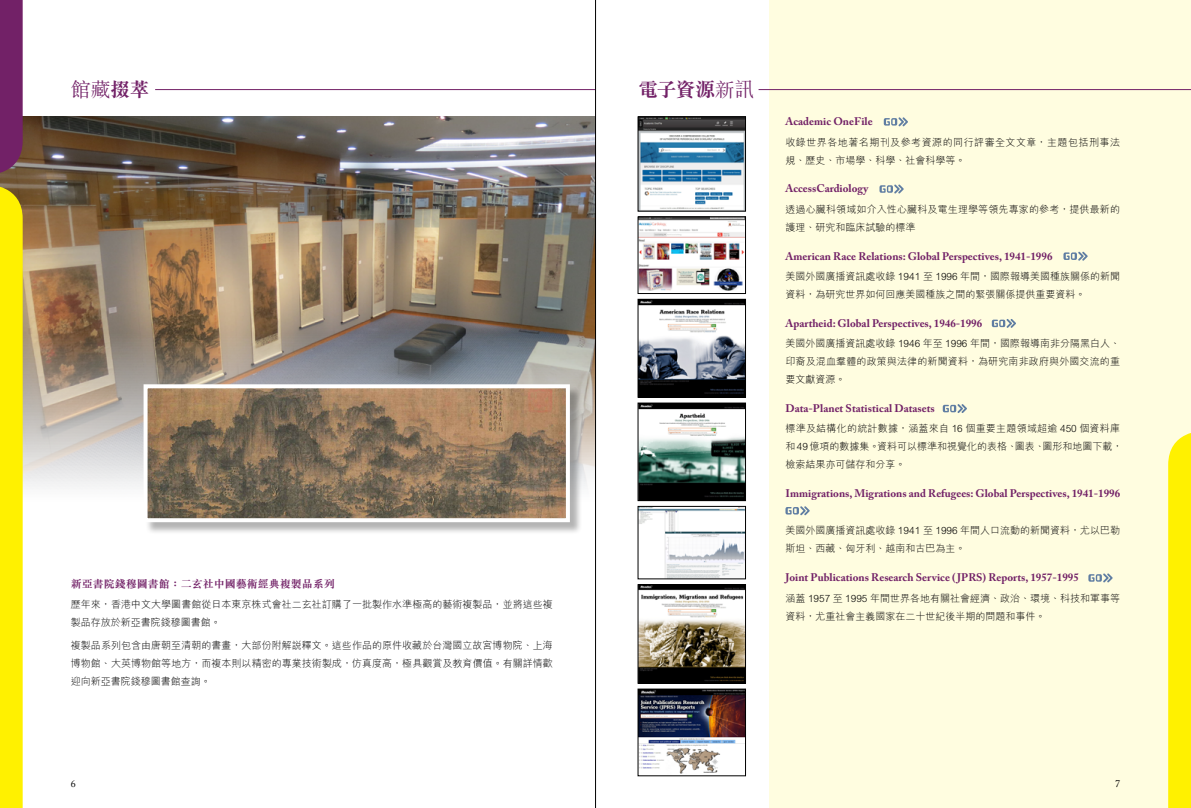
<style>
.page{position:relative;width:1191px;height:808px;background:#fff}
.page>*{position:absolute;margin:0;border:0;box-sizing:border-box;transform-origin:0 0}
.t1{font:700 20px "M Sung HK";color:#722167}
.t2{font:300 20px "M Sung HK";color:#722167}
.t3{font:700 11px "Adobe Caslon Pro";color:#722167}
.t4{font:700 11px "M Sung HK";color:#722167}
.t5{font:300 10px/18px "M Hei HK";color:#000}
.t6{font:300 10px/18px "M Hei HK";letter-spacing:.05em;color:#000}
.t7{font:10px "Adobe Caslon Pro";color:#000}
.s1{font-weight:700}
.s2{font-weight:300}
</style>
<div class="page">
<img style="left:0;top:117px;width:595px;height:371px">
<div style="left:769px;top:0;width:422px;height:808px;background:#fffde0"></div>
<div style="left:145px;top:385px;width:437px;height:150px;background:#000;opacity:.3"></div>
<img style="left:149px;top:389px;width:416px;height:128px">
<div style="left:144px;top:384px;width:426px;height:138px;border:4px solid #fff"></div>
<hr style="left:155px;top:89px;width:440px;height:1px;background:#722167">
<hr style="left:758px;top:89px;width:433px;height:1px;background:#722167">
<svg style="left:883px;top:117px;width:25px;height:9px"></svg>
<svg style="left:879px;top:184px;width:24px;height:9px"></svg>
<svg style="left:1063px;top:252px;width:24px;height:9px"></svg>
<svg style="left:991px;top:319px;width:25px;height:9px"></svg>
<svg style="left:942px;top:404px;width:25px;height:9px"></svg>
<svg style="left:785px;top:506px;width:24px;height:9px"></svg>
<svg style="left:1088px;top:573px;width:24px;height:9px"></svg>
<img style="left:640px;top:219px;width:103px;height:72px">
<div style="left:638px;top:217px;width:107px;height:77px;border:1px solid #000"></div>
<img style="left:640px;top:119px;width:103px;height:90px">
<div style="left:638px;top:117px;width:107px;height:94px;border:1px solid #000"></div>
<img style="left:640px;top:405px;width:103px;height:94px">
<div style="left:638px;top:403px;width:107px;height:98px;border:1px solid #000"></div>
<img style="left:640px;top:508px;width:103px;height:69px">
<div style="left:638px;top:506px;width:107px;height:73px;border:1px solid #000"></div>
<img style="left:640px;top:301px;width:103px;height:94px">
<div style="left:638px;top:299px;width:107px;height:98px;border:1px solid #000"></div>
<img style="left:640px;top:587px;width:103px;height:94px">
<div style="left:638px;top:585px;width:107px;height:98px;border:1px solid #000"></div>
<img style="left:640px;top:691px;width:103px;height:83px">
<div style="left:638px;top:689px;width:107px;height:87px;border:1px solid #000"></div>
<svg style="left:0;top:0;width:23px;height:175px;background:#732666"></svg>
<div style="left:0;top:185px;width:23px;height:623px;background:#fff100"></div>
<div style="left:1168px;top:433px;width:23px;height:375px;background:#fff100"></div>
<hr style="left:595px;top:0;width:1px;height:808px;background:#000">
<h1 class="t2" style="left:71px;top:76px;width:80px">館藏<span class="s1">掇萃</span></h1>
<p class="t4" style="left:71px;top:578px;width:265px">新亞書院錢穆圖書館：二玄社中國藝術經典複製品系列</p>
<p class="t5" style="left:71px;top:595px;width:483px">歷年來，香港中文大學圖書館從日本東京株式會社二玄社訂購了一批製作水準極高的藝術複製品，並將這些複製品存放於新亞書院錢穆圖書館。</p>
<p class="t5" style="left:71px;top:636px;width:483px;text-align:justify">複製品系列包含由唐朝至清朝的書畫，大部份附解說釋文。這些作品的原件收藏於台灣國立故宮博物院、上海博物館、大英博物館等地方，而複本則以精密的專業技術製成，仿真度高，極具觀賞及教育價值。有關詳情歡迎向新亞書院錢穆圖書館查詢。</p>
<h1 class="t1" style="left:638px;top:80px;width:118px">電子資源<span class="s2">新訊</span></h1>
<p class="t3" style="left:785px;top:115px;width:89px">Academic OneFile</p>
<p class="t6" style="left:785px;top:133px;width:336px">收錄世界各地著名期刊及參考資源的同行評審全文文章，主題包括刑事法規、歷史、市場學、科學、社會科學等。</p>
<p class="t3" style="left:785px;top:182px;width:84px">AccessCardiology</p>
<p class="t5" style="left:785px;top:200px;width:336px">透過心臟科領域如介入性心臟科及電生理學等領先專家的參考，提供最新的護理、研究和臨床試驗的標準</p>
<p class="t3" style="left:785px;top:249px;width:268px">American Race Relations: Global Perspectives, 1941-1996</p>
<p class="t5" style="left:785px;top:267px;width:336px">美國外國廣播資訊處收錄 1941 至 1996 年間，國際報導美國種族關係的新聞資料，為研究世界如何回應美國種族之間的緊張關係提供重要資料。</p>
<p class="t3" style="left:785px;top:316px;width:198px">Apartheid: Global Perspectives, 1946-1996</p>
<p class="t5" style="left:785px;top:334px;width:336px;text-align:justify">美國外國廣播資訊處收錄 1946 年至 1996 年間，國際報導南非分隔黑白人、印裔及混血羣體的政策與法律的新聞資料，為研究南非政府與外國交流的重要文獻資源。</p>
<p class="t3" style="left:785px;top:402px;width:151px">Data-Planet Statistical Datasets</p>
<p class="t5" style="left:785px;top:419px;width:338px">標準及結構化的統計數據，涵蓋來自 16 個重要主題領域超逾 450 個資料庫和49億項的數據集。資料可以標準和視覺化的表格、圖表、圖形和地圖下載，檢索結果亦可儲存和分享。</p>
<p class="t3" style="left:785px;top:487px;width:336px">Immigrations, Migrations and Refugees: Global Perspectives, 1941-1996</p>
<p class="t5" style="left:785px;top:522px;width:336px">美國外國廣播資訊處收錄 1941 至 1996 年間人口流動的新聞資料，尤以巴勒斯坦、西藏、匈牙利、越南和古巴為主。</p>
<p class="t3" style="left:785px;top:571px;width:295px">Joint Publications Research Service ( JPRS) Reports, 1957-1995</p>
<p class="t5" style="left:785px;top:589px;width:336px">涵蓋 1957 至 1995 年間世界各地有關社會經濟、政治、環境、科技和軍事等資料，尤重社會主義國家在二十世紀後半期的問題和事件。</p>
<p class="t7" style="left:71px;top:778px;width:6px">6</p>
<p class="t7" style="left:1115px;top:778px;width:6px">7</p>
</div>
